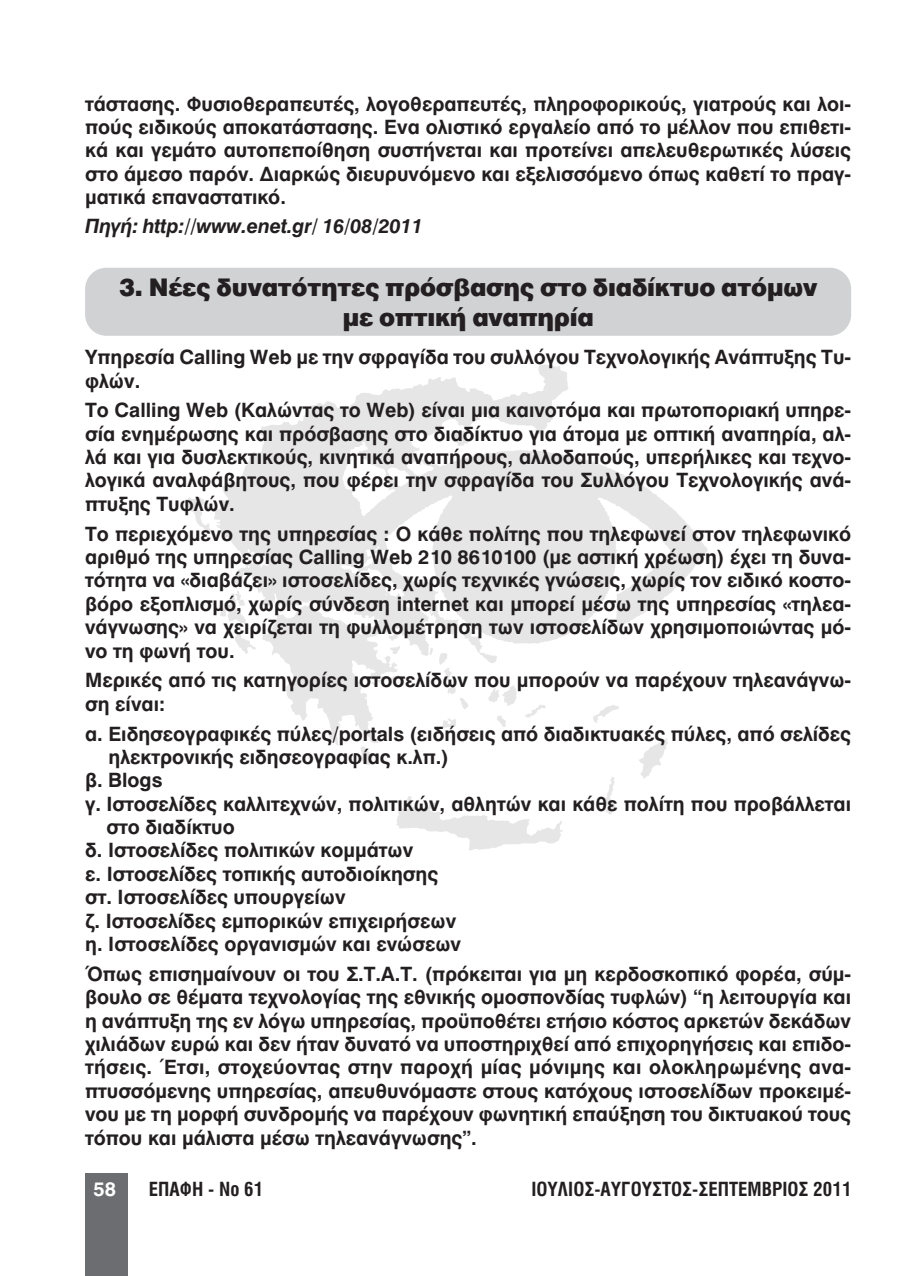
<style>
.page{position:relative;width:915px;height:1276px;background:#fff}
.page>*{position:absolute;margin:0;border:0;box-sizing:border-box;transform-origin:0 0}
.t1{font:900 24px/30px "UB Helvetica";letter-spacing:-.01em;color:#231f20;text-align:center}
.t2{font:19.5px/23.4px "UB Helvetica Bold";color:#231f20;text-align:justify}
.t3{font:19.5px "UB Helvetica Cond Bold";color:#231f20}
.t4{font:italic 19.5px "UB Helvetica Bold";letter-spacing:-.01em;color:#231f20}
.t5{font:19.5px "UB Helvetica Bold";color:#fff}
</style>
<div class="page">
<img style="left:184px;top:364px;width:524px;height:486px">
<div style="left:85px;top:1174px;width:43px;height:102px;background:#6c6d70"></div>
<div style="left:85px;top:268px;width:765px;height:68px;background:#d1d2d4;border-radius:21px"></div>
<p class="t2" style="left:85px;top:93px;width:767px">τάστασης. Φυσιοθεραπευτές, λογοθεραπευτές, πληροφορικούς, γιατρούς και λοι&shy;πούς ειδικούς αποκατάστασης. Ενα ολιστικό εργαλείο από το µέλλον που επιθετι&shy;κά και γεµάτο αυτοπεποίθηση συστήνεται και προτείνει απελευθερωτικές λύσεις στο άµεσο παρόν. ∆ιαρκώς διευρυνόµενο και εξελισσόµενο όπως καθετί το πραγ&shy;µατικά επαναστατικό.</p>
<p class="t4" style="left:85px;top:213px;width:339px">Πηγή: http://www.enet.gr/ 16/08/2011</p>
<p class="t1" style="left:119px;top:272px;width:699px">3. Νέες δυνατότητες πρόσβασης στο διαδίκτυο ατόµων µε οπτική αναπηρία</p>
<p class="t2" style="left:85px;top:345px;width:767px">Υπηρεσία Calling Web µε την σφραγίδα του συλλόγου Τεχνολογικής Ανάπτυξης Τυ&shy;φλών.</p>
<p class="t2" style="left:85px;top:398px;width:767px">Το Calling Web (Καλώντας το Web) είναι µια καινοτόµα και πρωτοποριακή υπηρε&shy;σία ενηµέρωσης και πρόσβασης στο διαδίκτυο για άτοµα µε οπτική αναπηρία, αλ&shy;λά και για δυσλεκτικούς, κινητικά αναπήρους, αλλοδαπούς, υπερήλικες και τεχνο&shy;λογικά αναλφάβητους, που φέρει την σφραγίδα του Συλλόγου Τεχνολογικής ανά&shy;πτυξης Τυφλών.</p>
<p class="t2" style="left:85px;top:522px;width:767px">Το περιεχόµενο της υπηρεσίας : Ο κάθε πολίτης που τηλεφωνεί στον τηλεφωνικό αριθµό της υπηρεσίας Calling Web 210 8610100 (µε αστική χρέωση) έχει τη δυνα&shy;τότητα να «διαβάζει» ιστοσελίδες, χωρίς τεχνικές γνώσεις, χωρίς τον ειδικό κοστο&shy;βόρο εξοπλισµό, χωρίς σύνδεση internet και µπορεί µέσω της υπηρεσίας «τηλεα&shy;νάγνωσης» να χειρίζεται τη φυλλοµέτρηση των ιστοσελίδων χρησιµοποιώντας µό&shy;νο τη φωνή του.</p>
<p class="t2" style="left:85px;top:668px;width:767px">Μερικές από τις κατηγορίες ιστοσελίδων που µπορούν να παρέχουν τηλεανάγνω&shy;ση είναι:</p>
<p class="t2" style="left:85px;top:721px;width:767px">α. Ειδησεογραφικές πύλες/portals (ειδήσεις από διαδικτυακές πύλες, από σελίδες</p>
<p class="t2" style="left:108px;top:745px;width:342px">ηλεκτρονικής ειδησεογραφίας κ.λπ.)</p>
<p class="t2" style="left:85px;top:768px;width:79px">β. Blogs</p>
<p class="t2" style="left:85px;top:792px;width:767px">γ. Ιστοσελίδες καλλιτεχνών, πολιτικών, αθλητών και κάθε πολίτη που προβάλλεται</p>
<p class="t2" style="left:106px;top:815px;width:130px">στο διαδίκτυο</p>
<p class="t2" style="left:85px;top:838px;width:329px">δ. Ιστοσελίδες πολιτικών κοµµάτων</p>
<p class="t2" style="left:85px;top:862px;width:354px">ε. Ιστοσελίδες τοπικής αυτοδιοίκησης</p>
<p class="t2" style="left:85px;top:885px;width:262px">στ. Ιστοσελίδες υπουργείων</p>
<p class="t2" style="left:85px;top:908px;width:372px">ζ. Ιστοσελίδες εµπορικών επιχειρήσεων</p>
<p class="t2" style="left:85px;top:932px;width:377px">η. Ιστοσελίδες οργανισµών και ενώσεων</p>
<p class="t2" style="left:85px;top:962px;width:767px">Όπως επισηµαίνουν οι του Σ.Τ.Α.Τ. (πρόκειται για µη κερδοσκοπικό φορέα, σύµ&shy;βουλο σε θέµατα τεχνολογίας της εθνικής οµοσπονδίας τυφλών) “η λειτουργία και η ανάπτυξη της εν λόγω υπηρεσίας, προϋποθέτει ετήσιο κόστος αρκετών δεκάδων χιλιάδων ευρώ και δεν ήταν δυνατό να υποστηριχθεί από επιχορηγήσεις και επιδο&shy;τήσεις. Έτσι, στοχεύοντας στην παροχή µίας µόνιµης και ολοκληρωµένης ανα&shy;πτυσσόµενης υπηρεσίας, απευθυνόµαστε στους κατόχους ιστοσελίδων προκειµέ&shy;νου µε τη µορφή συνδροµής να παρέχουν φωνητική επαύξηση του δικτυακού τους τόπου και µάλιστα µέσω τηλεανάγνωσης”.</p>
<p class="t5" style="left:94px;top:1176px;width:24px">58</p>
<p class="t3" style="left:149px;top:1178px;width:116px">EΠΑΦΗ - Νο 61</p>
<p class="t3" style="left:531px;top:1178px;width:321px">ΙΟΥΛΙΟΣ-ΑΥΓΟΥΣΤΟΣ-ΣΕΠΤΕΜΒΡΙΟΣ 2011</p>
</div>
